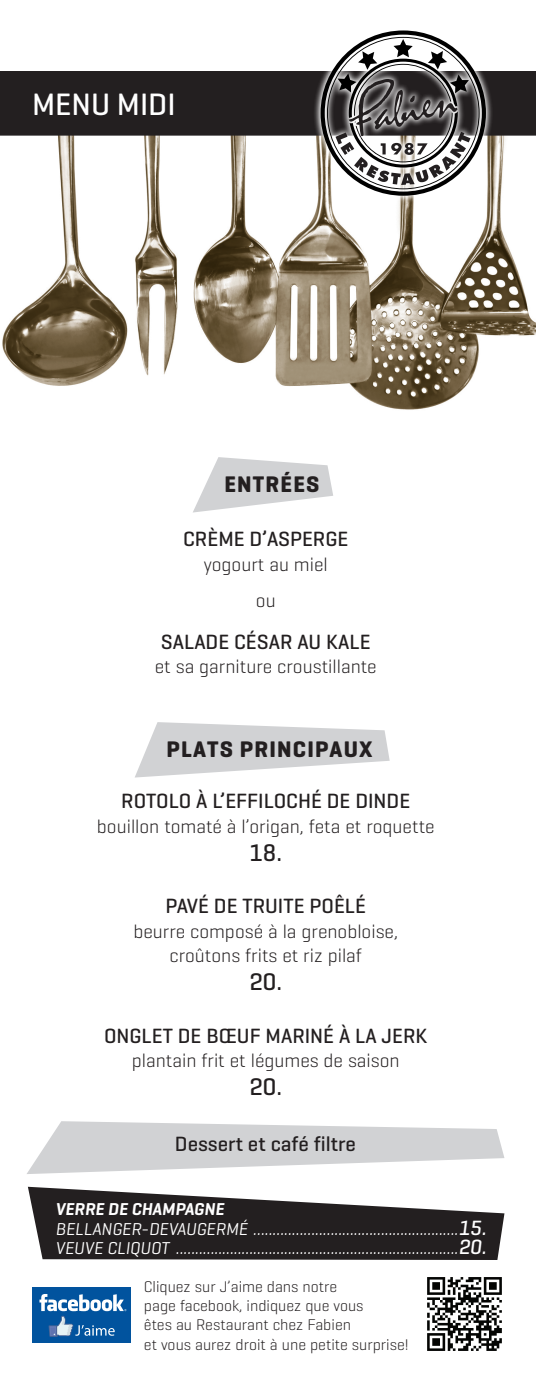
<style>
.page{position:relative;width:536px;height:1386px;background:#fff}
.page>*{position:absolute;margin:0;border:0;box-sizing:border-box;transform-origin:0 0}
.t1{font:500 31.5px "Geogrotesque";color:#fff}
.t2{font:500 24.5px "Geogrotesque";color:#231f20}
.t3{font:700 22.93px "Geogrotesque";letter-spacing:.05em;color:#231f20}
.t4{font:500 21px "Geogrotesque";color:#231f20}
.t5{font:300 19.25px/35.9px "Geogrotesque";color:#231f20;text-align:center}
.t6{font:italic 17.5px/19.2px "Geogrotesque";color:#fff}
.t7{font:300 15.75px/19.2px "Geogrotesque";color:#231f20}
.s1{font-weight:600}
.s2{font-weight:500;font-size:21px}
</style>
<div class="page">
<img style="left:2px;top:136px;width:534px;height:274px">
<svg style="left:27px;top:1121px;width:477px;height:53px"></svg>
<div style="left:0;top:71px;width:536px;height:63px;background:#231f20"></div>
<div style="left:32px;top:1288px;width:99px;height:55px;background:#01539e"></div>
<svg style="left:39px;top:1294px;width:87px;height:43px"></svg>
<img style="left:427px;top:1277px;width:75px;height:74px">
<svg style="left:0;top:134px;width:536px;height:2px"></svg>
<svg style="left:313px;top:83px;width:180px;height:120px"></svg>
<svg style="left:320px;top:30px;width:166px;height:166px"></svg>
<svg style="left:193px;top:457px;width:140px;height:56px"></svg>
<svg style="left:135px;top:722px;width:254px;height:56px"></svg>
<svg style="left:28px;top:1187px;width:476px;height:73px;fill:#231f20"></svg>
<h1 class="t1" style="left:32px;top:85px;width:145px">MENU MIDI</h1>
<h3 class="t3" style="left:224px;top:470px;width:96px">ENTRÉES</h3>
<p class="t4" style="left:183px;top:526px;width:167px">CRÈME D’ASPERGE</p>
<p class="t5" style="left:204px;top:546px;width:125px">yogourt au miel ou</p>
<p class="t4" style="left:161px;top:629px;width:211px">SALADE CÉSAR AU KALE</p>
<p class="t5" style="left:155px;top:648px;width:223px">et sa garniture croustillante</p>
<h3 class="t3" style="left:166px;top:735px;width:207px">PLATS PRINCIPAUX</h3>
<p class="t4" style="left:121px;top:788px;width:290px">ROTOLO À L’EFFILOCHÉ DE DINDE</p>
<p class="t5" style="left:97px;top:807px;width:339px">bouillon tomaté à l’origan, feta et roquette</p>
<h2 class="t2" style="left:249px;top:837px;width:34px">18.</h2>
<p class="t4" style="left:165px;top:893px;width:202px">PAVÉ DE TRUITE POÊLÉ</p>
<p class="t5" style="left:133px;top:918px;width:266px;line-height:24.5px">beurre composé à la grenobloise, croûtons frits et riz pilaf</p>
<h2 class="t2" style="left:249px;top:966px;width:34px">20.</h2>
<p class="t4" style="left:104px;top:1022px;width:325px">ONGLET DE BŒUF MARINÉ À LA JERK</p>
<p class="t5" style="left:132px;top:1042px;width:269px">plantain frit et légumes de saison</p>
<h2 class="t2" style="left:249px;top:1071px;width:34px">20.</h2>
<p class="t4" style="left:175px;top:1130px;width:182px">Dessert et café filtre</p>
<p class="t6" style="left:55px;top:1199px;width:432px"><span class="s1">VERRE DE CHAMPAGNE<br></span>BELLANGER-DEVAUGERMÉ .....................................................<span class="s2">15.<br></span>VEUVE CLIQUOT .........................................................................<span class="s2">20.</span></p>
<p class="t7" style="left:144px;top:1276px;width:266px">Cliquez sur J’aime dans notre<br>page facebook, indiquez que vous<br>êtes au Restaurant chez Fabien<br>et vous aurez droit à une petite surprise!</p>
</div>
